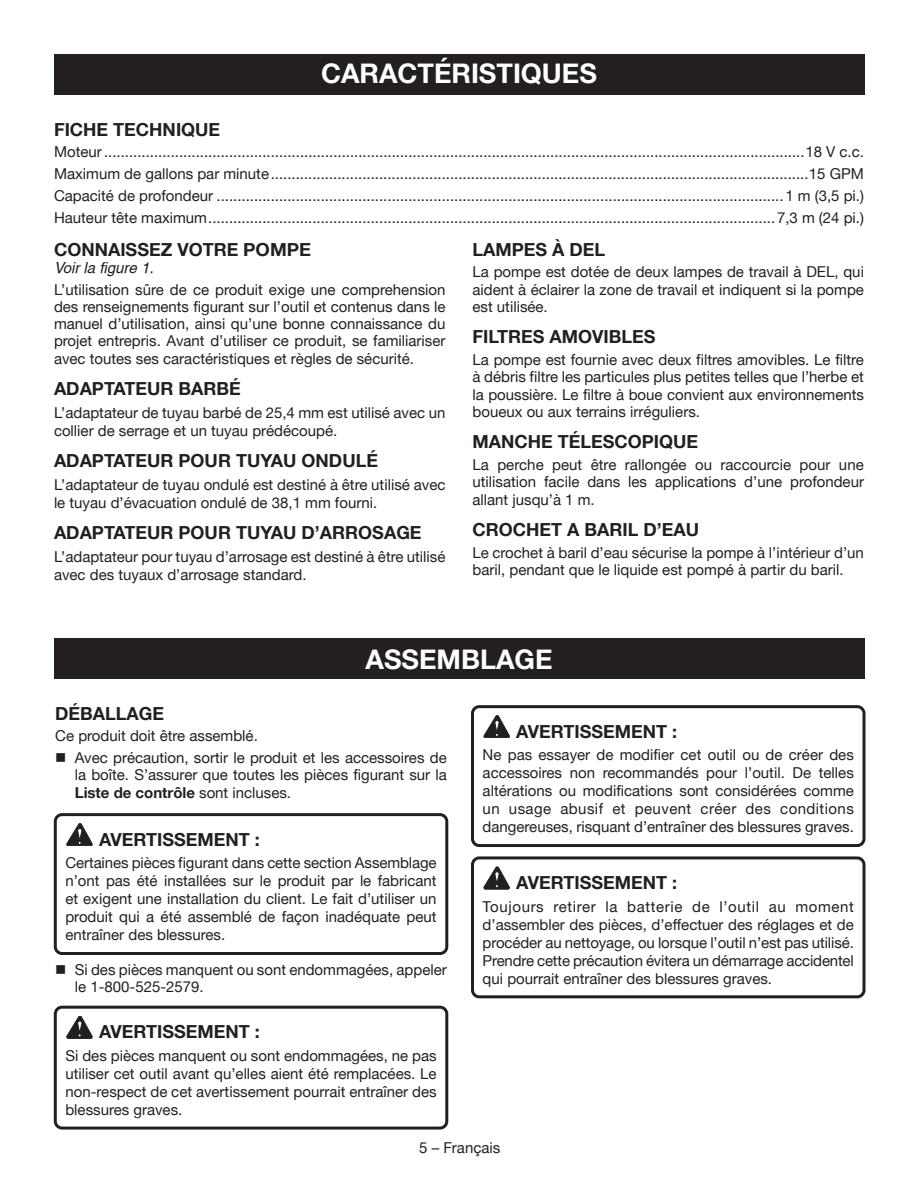
<style>
.page{position:relative;width:918px;height:1188px;background:#fff}
.page>*{position:absolute;margin:0;border:0;box-sizing:border-box;transform-origin:0 0}
.HEADING{font:700 27px "Helvetica Neue";color:#fff}
.Heading_2{font:700 18px "Helvetica Neue";color:#231f20}
.Warning{font:700 18px "Helvetica Neue";color:#231f20}
.Heading_2__w_fig{font:700 18px "Helvetica Neue";color:#231f20}
.Body_text{font:15px/17.2px "Helvetica Neue";color:#231f20;text-align:justify}
.Warning_text{font:15px/18px "Helvetica Neue";color:#231f20;text-align:justify}
.bullets{font:15px/17.2px "Helvetica Neue";color:#231f20;text-align:justify}
.See_figure{font:italic 15px "Helvetica";color:#231f20}
.s1{font-weight:700}
</style>
<div class="page">
<div style="left:54px;top:638px;width:810px;height:40px;background:#231f20"></div>
<div style="left:54px;top:813px;width:394px;height:142px;border:3px solid #231f20;border-radius:7px"></div>
<div style="left:54px;top:1006px;width:394px;height:124px;border:3px solid #231f20;border-radius:7px"></div>
<svg style="left:67px;top:823px;width:25px;height:23px"></svg>
<svg style="left:67px;top:1016px;width:25px;height:22px"></svg>
<div style="left:471px;top:705px;width:395px;height:142px;border:3px solid #231f20;border-radius:7px"></div>
<div style="left:471px;top:856px;width:395px;height:142px;border:3px solid #231f20;border-radius:7px"></div>
<svg style="left:484px;top:716px;width:25px;height:22px"></svg>
<svg style="left:484px;top:867px;width:25px;height:22px"></svg>
<div style="left:54px;top:54px;width:811px;height:40px;background:#231f20"></div>
<p class="HEADING" style="left:321px;top:56px;width:277px">CARACTÉRISTIQUES</p>
<p class="Heading_2" style="left:54px;top:118px;width:168px">FICHE TECHNIQUE</p>
<p class="Body_text" style="left:54px;top:143px;width:812px">Moteur........................................................................................................................................................................18 V c.c.</p>
<p class="Body_text" style="left:54px;top:165px;width:812px">Maximum de gallons par minute.................................................................................................................................15 GPM</p>
<p class="Body_text" style="left:54px;top:187px;width:812px">Capacité de profondeur ........................................................................................................................................1 m (3,5 pi.)</p>
<p class="Body_text" style="left:54px;top:208px;width:812px">Hauteur tête maximum........................................................................................................................................7,3 m (24 pi.)</p>
<p class="Heading_2__w_fig" style="left:54px;top:238px;width:259px">CONNAISSEZ VOTRE POMPE</p>
<p class="See_figure" style="left:54px;top:259px;width:101px">Voir la figure 1.</p>
<p class="Body_text" style="left:54px;top:280px;width:393px">L’utilisation sûre de ce produit exige une comprehension des renseignements figurant sur l’outil et contenus dans le manuel d’utilisation, ainsi qu’une bonne connaissance du projet entrepris. Avant d’utiliser ce produit, se familiariser avec toutes ses caractéristiques et règles de sécurité.</p>
<p class="Heading_2" style="left:54px;top:378px;width:188px">ADAPTATEUR BARBÉ</p>
<p class="Body_text" style="left:54px;top:403px;width:393px;line-height:18px">L’adaptateur de tuyau barbé de 25,4 mm est utilisé avec un collier de serrage et un tuyau prédécoupé.</p>
<p class="Heading_2" style="left:54px;top:450px;width:326px">ADAPTATEUR POUR TUYAU ONDULÉ</p>
<p class="Body_text" style="left:54px;top:475px;width:393px;line-height:18px">L’adaptateur de tuyau ondulé est destiné à être utilisé avec le tuyau d’évacuation ondulé de 38,1 mm fourni.</p>
<p class="Heading_2" style="left:54px;top:522px;width:369px">ADAPTATEUR POUR TUYAU D’ARROSAGE</p>
<p class="Body_text" style="left:54px;top:547px;width:393px;line-height:18px">L’adaptateur pour tuyau d’arrosage est destiné à être utilisé avec des tuyaux d’arrosage standard.</p>
<p class="Heading_2" style="left:472px;top:238px;width:134px">LAMPES À DEL</p>
<p class="Body_text" style="left:472px;top:263px;width:393px">La pompe est dotée de deux lampes de travail à DEL, qui aident à éclairer la zone de travail et indiquent si la pompe est utilisée.</p>
<p class="Heading_2" style="left:472px;top:326px;width:184px">FILTRES AMOVIBLES</p>
<p class="Body_text" style="left:472px;top:351px;width:393px">La pompe est fournie avec deux filtres amovibles. Le filtre à débris filtre les particules plus petites telles que l’herbe et la poussière. Le filtre à boue convient aux environnements boueux ou aux terrains irréguliers.</p>
<p class="Heading_2" style="left:472px;top:431px;width:227px">MANCHE TÉLESCOPIQUE</p>
<p class="Body_text" style="left:472px;top:456px;width:393px">La perche peut être rallongée ou raccourcie pour une utilisation facile dans les applications d’une profondeur allant jusqu’à 1 m.</p>
<p class="Heading_2" style="left:472px;top:519px;width:228px">CROCHET A BARIL D’EAU</p>
<p class="Body_text" style="left:472px;top:544px;width:393px">Le crochet à baril d’eau sécurise la pompe à l’intérieur d’un baril, pendant que le liquide est pompé à partir du baril.</p>
<p class="HEADING" style="left:366px;top:642px;width:189px">ASSEMBLAGE</p>
<p class="Heading_2" style="left:55px;top:702px;width:111px">DÉBALLAGE</p>
<p class="Body_text" style="left:55px;top:727px;width:204px">Ce produit doit être assemblé.</p>
<p class="bullets" style="left:75px;top:749px;width:374px;text-indent:-20px">■ Avec précaution, sortir le produit et les accessoires de la boîte. S’assurer que toutes les pièces figurant sur la <span class="s1">Liste de contrôle</span> sont incluses.</p>
<p class="Warning" style="left:99px;top:828px;width:162px">AVERTISSEMENT :</p>
<p class="Warning_text" style="left:65px;top:854px;width:373px">Certaines pièces figurant dans cette section Assemblage n’ont pas été installées sur le produit par le fabricant et exigent une installation du client. Le fait d’utiliser un produit qui a été assemblé de façon inadéquate peut entraîner des blessures.</p>
<p class="bullets" style="left:75px;top:961px;width:374px;text-indent:-20px">■ Si des pièces manquent ou sont endommagées, appeler le 1-800-525-2579.</p>
<p class="Warning" style="left:99px;top:1021px;width:162px">AVERTISSEMENT :</p>
<p class="Warning_text" style="left:65px;top:1046px;width:373px">Si des pièces manquent ou sont endommagées, ne pas utiliser cet outil avant qu’elles aient été remplacées. Le non-respect de cet avertissement pourrait entraîner des blessures graves.</p>
<p class="Warning" style="left:516px;top:720px;width:162px">AVERTISSEMENT :</p>
<p class="Warning_text" style="left:483px;top:746px;width:373px">Ne pas essayer de modifier cet outil ou de créer des accessoires non recommandés pour l’outil. De telles altérations ou modifications sont considérées comme un usage abusif et peuvent créer des conditions dangereuses, risquant d’entraîner des blessures graves.</p>
<p class="Warning" style="left:516px;top:872px;width:162px">AVERTISSEMENT :</p>
<p class="Warning_text" style="left:483px;top:897px;width:373px">Toujours retirer la batterie de l’outil au moment d’assembler des pièces, d’effectuer des réglages et de procéder au nettoyage, ou lorsque l’outil n’est pas utilisé.<br>Prendre cette précaution évitera un démarrage accidentel qui pourrait entraîner des blessures graves.</p>
<p class="Body_text" style="left:419px;top:1139px;width:83px">5 – Français</p>
</div>
